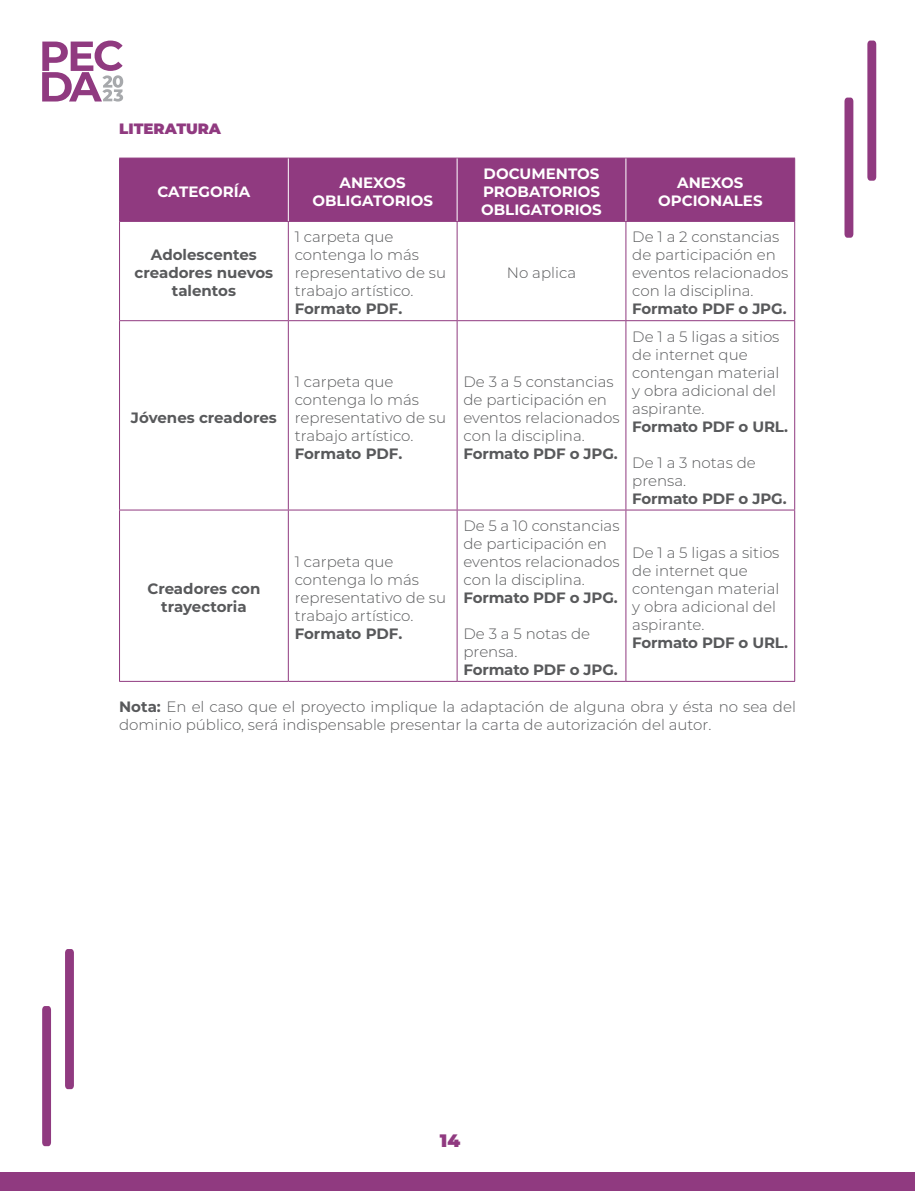
<style>
.page{position:relative;width:915px;height:1191px;background:#fff}
.page>*{position:absolute;margin:0;border:0;box-sizing:border-box;transform-origin:0 0}
.t1{font:900 18px "Montserrat";color:#903a80}
.t2{font:300 15px/18px "Montserrat";color:#58595b}
.t3{font:700 15px/18px "Montserrat";letter-spacing:-.01em;color:#58595b;text-align:center}
.t4{font:700 15px/18px "Montserrat";color:#fff;text-align:center}
.t5{font:900 15px "Montserrat";color:#903a80}
.s1{font-weight:700}
</style>
<div class="page">
<svg style="left:42px;top:41px;width:81px;height:61px"></svg>
<div style="left:0;top:1172px;width:914px;height:19px;background:#903a80"></div>
<svg style="left:867px;top:41px;width:8px;height:140px"></svg>
<svg style="left:844px;top:98px;width:9px;height:140px"></svg>
<svg style="left:65px;top:949px;width:9px;height:140px"></svg>
<svg style="left:42px;top:1006px;width:9px;height:140px"></svg>
<div style="left:120px;top:159px;width:674px;height:62px;background:#903a80"></div>
<hr style="left:119px;top:158px;width:169px;height:1px;background:#903a80">
<hr style="left:119px;top:158px;width:1px;height:63px;background:#903a80">
<hr style="left:288px;top:158px;width:169px;height:1px;background:#903a80">
<hr style="left:457px;top:158px;width:168px;height:1px;background:#903a80">
<hr style="left:625px;top:158px;width:169px;height:1px;background:#903a80">
<hr style="left:794px;top:158px;width:1px;height:63px;background:#903a80">
<hr style="left:119px;top:221px;width:169px;height:1px;background:#903a80">
<hr style="left:288px;top:221px;width:169px;height:1px;background:#903a80">
<hr style="left:457px;top:221px;width:168px;height:1px;background:#903a80">
<hr style="left:625px;top:221px;width:169px;height:1px;background:#903a80">
<hr style="left:119px;top:222px;width:1px;height:98px;background:#903a80">
<hr style="left:288px;top:222px;width:1px;height:98px;background:#903a80">
<hr style="left:456px;top:222px;width:1px;height:98px;background:#903a80">
<hr style="left:625px;top:222px;width:1px;height:98px;background:#903a80">
<hr style="left:794px;top:222px;width:1px;height:98px;background:#903a80">
<hr style="left:119px;top:320px;width:169px;height:1px;background:#903a80">
<hr style="left:119px;top:321px;width:1px;height:188px;background:#903a80">
<hr style="left:288px;top:320px;width:169px;height:1px;background:#903a80">
<hr style="left:288px;top:321px;width:1px;height:188px;background:#903a80">
<hr style="left:457px;top:320px;width:168px;height:1px;background:#903a80">
<hr style="left:456px;top:321px;width:1px;height:188px;background:#903a80">
<hr style="left:625px;top:320px;width:169px;height:1px;background:#903a80">
<hr style="left:625px;top:321px;width:1px;height:188px;background:#903a80">
<hr style="left:794px;top:321px;width:1px;height:188px;background:#903a80">
<hr style="left:119px;top:509px;width:169px;height:1px;background:#903a80">
<hr style="left:119px;top:510px;width:1px;height:171px;background:#903a80">
<hr style="left:288px;top:509px;width:169px;height:1px;background:#903a80">
<hr style="left:288px;top:510px;width:1px;height:171px;background:#903a80">
<hr style="left:457px;top:509px;width:168px;height:1px;background:#903a80">
<hr style="left:456px;top:510px;width:1px;height:171px;background:#903a80">
<hr style="left:625px;top:509px;width:169px;height:1px;background:#903a80">
<hr style="left:625px;top:510px;width:1px;height:171px;background:#903a80">
<hr style="left:794px;top:510px;width:1px;height:171px;background:#903a80">
<hr style="left:119px;top:681px;width:169px;height:1px;background:#903a80">
<hr style="left:288px;top:681px;width:169px;height:1px;background:#903a80">
<hr style="left:457px;top:681px;width:168px;height:1px;background:#903a80">
<hr style="left:625px;top:681px;width:169px;height:1px;background:#903a80">
<hr style="left:288px;top:158px;width:1px;height:63px;background:#fff">
<hr style="left:456px;top:158px;width:1px;height:63px;background:#fff">
<hr style="left:625px;top:158px;width:1px;height:63px;background:#fff">
<p class="t5" style="left:119px;top:117px;width:103px">LITERATURA</p>
<p class="t4" style="left:157px;top:182px;width:94px">CATEGORÍA</p>
<p class="t4" style="left:312px;top:173px;width:122px">ANEXOS<br>OBLIGATORIOS</p>
<p class="t4" style="left:481px;top:164px;width:122px;text-align:left">DOCUMENTOS<br>PROBATORIOS<br>OBLIGATORIOS</p>
<p class="t4" style="left:657px;top:173px;width:106px">ANEXOS<br>OPCIONALES</p>
<p class="t3" style="left:135px;top:245px;width:140px">Adolescentes creadores nuevos talentos</p>
<p class="t2" style="left:632px;top:227px;width:157px">De 1 a 2 constancias de participación en eventos relacionados con la disciplina.</p>
<p class="t3" style="left:632px;top:299px;width:156px">Formato PDF o JPG.</p>
<p class="t2" style="left:294px;top:227px;width:153px">1 carpeta que contenga lo más representativo de su trabajo artístico.</p>
<p class="t3" style="left:294px;top:299px;width:109px">Formato PDF.</p>
<p class="t2" style="left:506px;top:263px;width:71px">No aplica</p>
<p class="t3" style="left:131px;top:407px;width:147px">Jóvenes creadores</p>
<p class="t2" style="left:294px;top:372px;width:153px">1 carpeta que contenga lo más representativo de su trabajo artístico.</p>
<p class="t3" style="left:294px;top:443px;width:109px">Formato PDF.</p>
<p class="t3" style="left:147px;top:579px;width:115px">Creadores con trayectoria</p>
<p class="t2" style="left:294px;top:552px;width:153px">1 carpeta que contenga lo más representativo de su trabajo artístico.</p>
<p class="t3" style="left:294px;top:624px;width:109px">Formato PDF.</p>
<p class="t2" style="left:463px;top:372px;width:157px">De 3 a 5 constancias de participación en eventos relacionados con la disciplina.</p>
<p class="t3" style="left:463px;top:443px;width:156px">Formato PDF o JPG.</p>
<p class="t2" style="left:463px;top:516px;width:157px">De 5 a 10 constancias de participación en eventos relacionados con la disciplina.</p>
<p class="t3" style="left:463px;top:588px;width:156px">Formato PDF o JPG.</p>
<p class="t2" style="left:463px;top:624px;width:128px">De 3 a 5 notas de prensa.</p>
<p class="t3" style="left:463px;top:660px;width:156px">Formato PDF o JPG.</p>
<p class="t2" style="left:632px;top:327px;width:149px">De 1 a 5 ligas a sitios de internet que contengan material y obra adicional del aspirante.</p>
<p class="t3" style="left:632px;top:416px;width:157px">Formato PDF o URL.</p>
<p class="t2" style="left:632px;top:453px;width:125px">De 1 a 3 notas de prensa.</p>
<p class="t3" style="left:632px;top:488px;width:156px">Formato PDF o JPG.</p>
<p class="t2" style="left:632px;top:543px;width:149px">De 1 a 5 ligas a sitios de internet que contengan material y obra adicional del aspirante.</p>
<p class="t3" style="left:632px;top:633px;width:157px">Formato PDF o URL.</p>
<p class="t2" style="left:119px;top:697px;width:678px"><span class="s1">Nota:</span> En el caso que el proyecto implique la adaptación de alguna obra y ésta no sea del dominio público, será indispensable presentar la carta de autorización del autor.</p>
<p class="t1" style="left:440px;top:1127px;width:22px">14</p>
</div>
